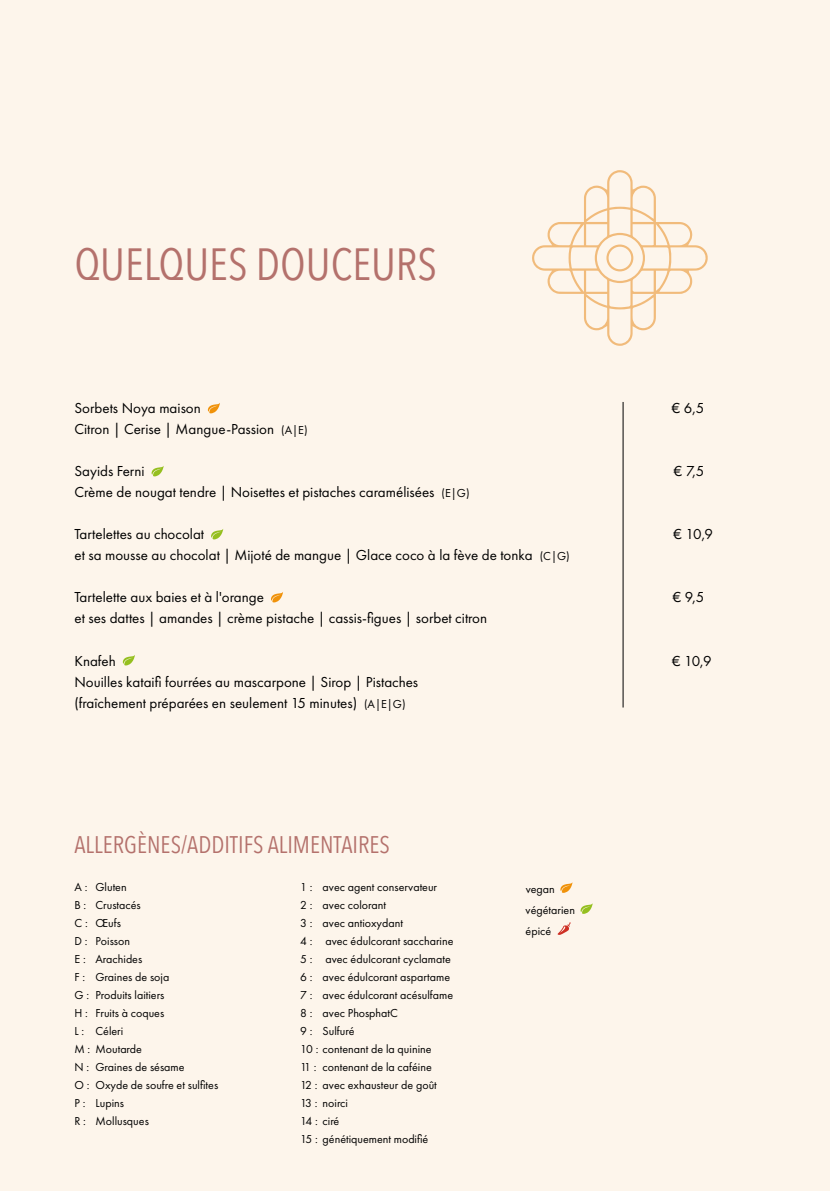
<style>
.page{position:relative;width:830px;height:1191px;background:#fff}
.page>*{position:absolute;margin:0;border:0;box-sizing:border-box;transform-origin:0 0}
.t1{font:45px "Avenir Next Condensed";color:#b4716c}
.t2{font:24px "Avenir Next Condensed";color:#b4716c}
.t3{font:15px/21px "Futura PT";color:#000}
.t4{font:12px/18px "Futura PT";color:#000}
.s1{font-size:12px}
</style>
<div class="page">
<div style="left:0;top:0;width:829px;height:1191px;background:#fdf5eb"></div>
<svg style="left:208px;top:403px;width:12px;height:10px"></svg>
<svg style="left:151px;top:466px;width:13px;height:10px"></svg>
<svg style="left:211px;top:529px;width:12px;height:10px"></svg>
<svg style="left:271px;top:592px;width:12px;height:10px"></svg>
<svg style="left:123px;top:655px;width:12px;height:10px"></svg>
<svg style="left:560px;top:883px;width:12px;height:10px"></svg>
<svg style="left:580px;top:904px;width:12px;height:10px"></svg>
<svg style="left:557px;top:922px;width:13px;height:13px"></svg>
<svg style="left:532px;top:170px;width:176px;height:176px"></svg>
<hr style="left:622px;top:402px;width:1px;height:305px;background:#000">
<h1 class="t1" style="left:74px;top:226px;width:364px">QUELQUES DOUCEURS</h1>
<p class="t3" style="left:74px;top:398px;width:128px">Sorbets Noya maison</p>
<p class="t3" style="left:671px;top:398px;width:34px">€ 6,5</p>
<p class="t3" style="left:74px;top:419px;width:234px">Citron | Cerise | Mangue-Passion <span class="s1">(A|E)</span></p>
<p class="t3" style="left:74px;top:461px;width:72px">Sayids Ferni</p>
<p class="t3" style="left:673px;top:461px;width:32px">€ 7,5</p>
<p class="t3" style="left:74px;top:482px;width:396px">Crème de nougat tendre | Noisettes et pistaches caramélisées <span class="s1">(E|G)</span></p>
<p class="t3" style="left:74px;top:524px;width:131px">Tartelettes au chocolat</p>
<p class="t3" style="left:673px;top:524px;width:41px">€ 10,9</p>
<p class="t3" style="left:74px;top:545px;width:496px">et sa mousse au chocolat | Mijoté de mangue | Glace coco à la fève de tonka <span class="s1">(C|G)</span></p>
<p class="t3" style="left:74px;top:587px;width:191px">Tartelette aux baies et à l'orange</p>
<p class="t3" style="left:672px;top:587px;width:33px">€ 9,5</p>
<p class="t3" style="left:74px;top:608px;width:414px">et ses dattes | amandes | crème pistache | cassis-figues | sorbet citron</p>
<p class="t3" style="left:74px;top:650px;width:43px">Knafeh</p>
<p class="t3" style="left:671px;top:650px;width:41px">€ 10,9</p>
<p class="t3" style="left:74px;top:671px;width:345px">Nouilles kataifi fourrées au mascarpone | Sirop | Pistaches (fraîchement préparées en seulement 15 minutes) <span class="s1">(A|E|G)</span></p>
<h2 class="t2" style="left:74px;top:824px;width:317px">ALLERGÈNES/ADDITIFS ALIMENTAIRES</h2>
<p class="t4" style="left:74px;top:878px;width:145px">A : Gluten<br>B : Crustacés<br>C : Œufs<br>D : Poisson<br>E : Arachides<br>F : Graines de soja<br>G : Produits laitiers<br>H : Fruits à coques<br>L : Céleri<br>M : Moutarde<br>N : Graines de sésame<br>O : Oxyde de soufre et sulfites<br>P : Lupins<br>R : Mollusques</p>
<p class="t4" style="left:300px;top:878px;width:155px">1 : avec agent conservateur<br>2 : avec colorant<br>3 : avec antioxydant<br>4 : avec édulcorant saccharine<br>5 : avec édulcorant cyclamate<br>6 : avec édulcorant aspartame<br>7 : avec édulcorant acésulfame<br>8 : avec PhosphatC<br>9 : Sulfuré<br>10 : contenant de la quinine<br>11 : contenant de la caféine<br>12 : avec exhausteur de goût<br>13 : noirci<br>14 : ciré<br>15 : génétiquement modifié</p>
<p class="t4" style="left:525px;top:878px;width:51px;line-height:21px">vegan végétarien épicé</p>
</div>
